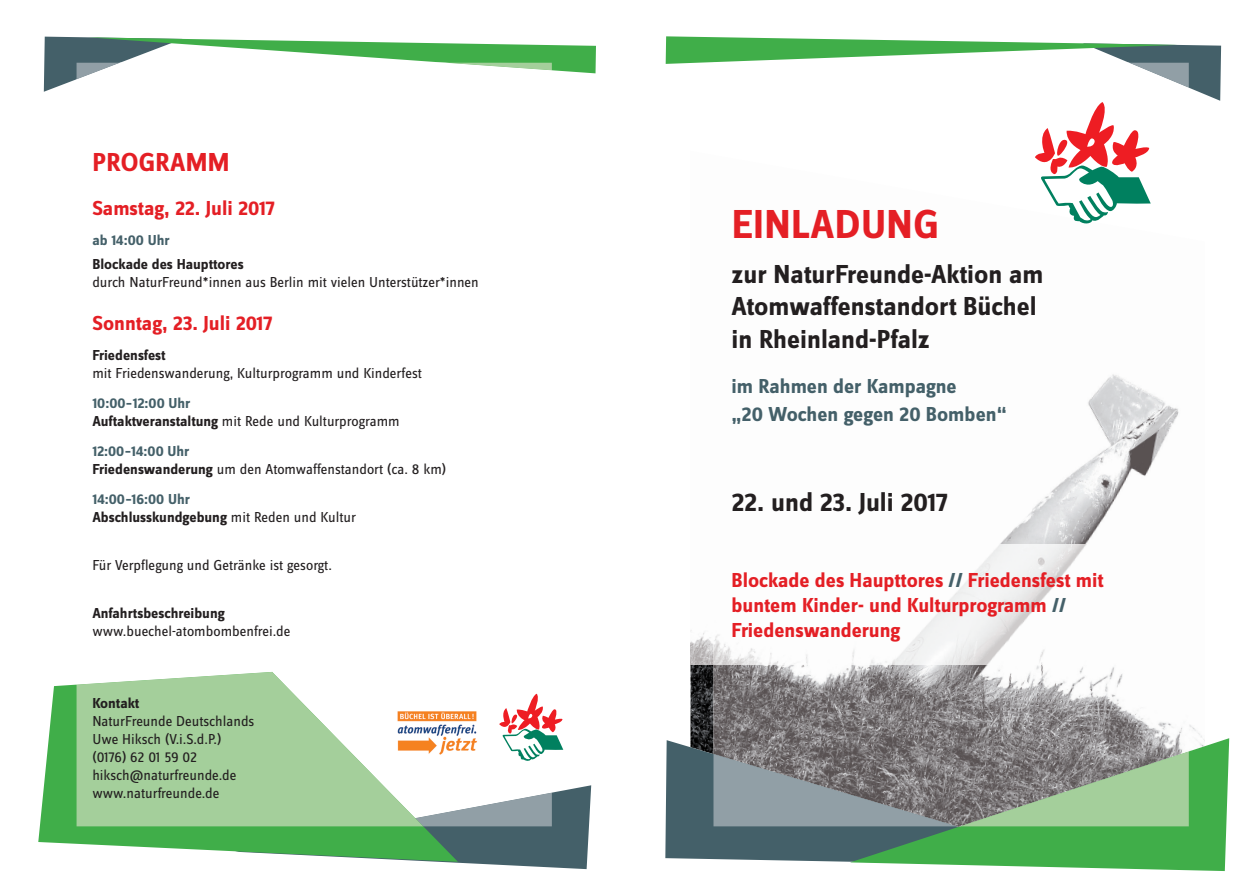
<style>
.page{position:relative;width:1259px;height:893px;background:#fff}
.page>*{position:absolute;margin:0;border:0;box-sizing:border-box;transform-origin:0 0}
.t1{font:700 42px "Zine Sans Dis OT";letter-spacing:.01em;color:#e41f25}
.t2{font:700 27px/32.4px "Zine Sans Dis OT";color:#231f20}
.t3{font:700 27px "Zine Sans Dis OT";letter-spacing:.01em;color:#e41f25}
.t4{font:700 21px/25.2px "Zine Sans Dis OT";color:#e41f25}
.t5{font:700 21px/28.5px "Zine Sans Dis OT";color:#446069}
.t6{font:15px/18px "Zine Sans Dis OT";color:#231f20}
.t7{font:700 15px/18px "Zine Sans Dis OT";color:#231f20}
.t8{font:700 15px "Zine Sans Dis OT";color:#446069}
.s1{font-weight:700;color:#446069}
.s2{font-weight:700}
.s3{color:#446069}
.s4{font-weight:400}
</style>
<div class="page">
<svg style="left:38px;top:684px;width:197px;height:168px;fill:#40ae49"></svg>
<svg style="left:44px;top:37px;width:552px;height:55px"></svg>
<svg style="left:235px;top:785px;width:356px;height:84px"></svg>
<svg style="left:77px;top:672px;width:346px;height:154px;fill:#a4cf9b"></svg>
<svg style="left:499px;top:694px;width:64px;height:67px"></svg>
<img style="left:1189px;top:725px;width:13px;height:13px">
<img style="left:690px;top:664px;width:23px;height:76px">
<svg style="left:665px;top:740px;width:185px;height:122px;background:#4e6870"></svg>
<svg style="left:850px;top:738px;width:379px;height:133px;background:#55af5f"></svg>
<img style="left:1065px;top:545px;width:21px;height:27px">
<img style="left:690px;top:630px;width:118px;height:34px">
<img style="left:1033px;top:223px;width:146px;height:322px">
<img style="left:1024px;top:509px;width:9px;height:36px">
<img style="left:999px;top:521px;width:25px;height:24px">
<img style="left:878px;top:664px;width:193px;height:87px">
<img style="left:1071px;top:667px;width:117px;height:84px">
<img style="left:713px;top:664px;width:165px;height:87px">
<svg style="left:713px;top:751px;width:475px;height:75px;background:#8b968c"></svg>
<img style="left:852px;top:545px;width:213px;height:119px">
<svg style="left:665px;top:36px;width:556px;height:187px"></svg>
<img style="left:388px;top:703px;width:89px;height:56px">
<h2 class="t3" style="left:92px;top:149px;width:138px">PROGRAMM</h2>
<h3 class="t4" style="left:92px;top:196px;width:184px">Samstag, 22. Juli 2017</h3>
<p class="t8" style="left:92px;top:232px;width:79px">ab 14:00 Uhr</p>
<p class="t7" style="left:92px;top:255px;width:153px">Blockade des Haupttores</p>
<p class="t6" style="left:92px;top:273px;width:388px">durch NaturFreund*innen aus Berlin mit vielen Unterstützer*innen</p>
<h3 class="t4" style="left:92px;top:311px;width:182px">Sonntag, 23. Juli 2017</h3>
<p class="t7" style="left:92px;top:347px;width:75px">Friedensfest</p>
<p class="t6" style="left:92px;top:365px;width:331px">mit Friedenswanderung, Kulturprogramm und Kinderfest</p>
<p class="t6" style="left:92px;top:395px;width:309px"><span class="s1">10:00–12:00 Uhr<br></span><span class="s2">Auftaktveranstaltung</span> mit Rede und Kulturprogramm</p>
<p class="t6" style="left:92px;top:443px;width:355px"><span class="s1">12:00–14:00 Uhr<br></span><span class="s2">Friedenswanderung</span> um den Atomwaffenstandort (ca. 8 km)</p>
<p class="t7" style="left:92px;top:491px;width:265px"><span class="s3">14:00–16:00 Uhr<br></span>Abschlusskundgebung <span class="s4">mit Reden und Kultur</span></p>
<p class="t6" style="left:92px;top:557px;width:241px">Für Verpflegung und Getränke ist gesorgt.</p>
<p class="t7" style="left:92px;top:605px;width:134px">Anfahrtsbeschreibung</p>
<p class="t6" style="left:92px;top:623px;width:199px">www.buechel-atombombenfrei.de</p>
<p class="t7" style="left:92px;top:695px;width:48px">Kontakt</p>
<p class="t6" style="left:92px;top:713px;width:163px">NaturFreunde Deutschlands<br>Uwe Hiksch (V.i.S.d.P.) (0176) 62 01 59 02 hiksch@naturfreunde.de www.naturfreunde.de</p>
<h1 class="t1" style="left:732px;top:202px;width:209px">EINLADUNG</h1>
<h2 class="t2" style="left:731px;top:259px;width:313px">zur NaturFreunde-Aktion am<br>Atomwaffenstandort Büchel in Rheinland-Pfalz</h2>
<h3 class="t5" style="left:731px;top:372px;width:277px">im Rahmen der Kampagne<br>„20 Wochen gegen 20 Bomben“</h3>
<h2 class="t2" style="left:731px;top:487px;width:218px">22. und 23. Juli 2017</h2>
<h3 class="t4" style="left:731px;top:568px;width:373px">Blockade des Haupttores <span class="s3">//</span> Friedensfest mit buntem Kinder- und Kulturprogramm <span class="s3">//<br></span>Friedenswanderung</h3>
</div>
